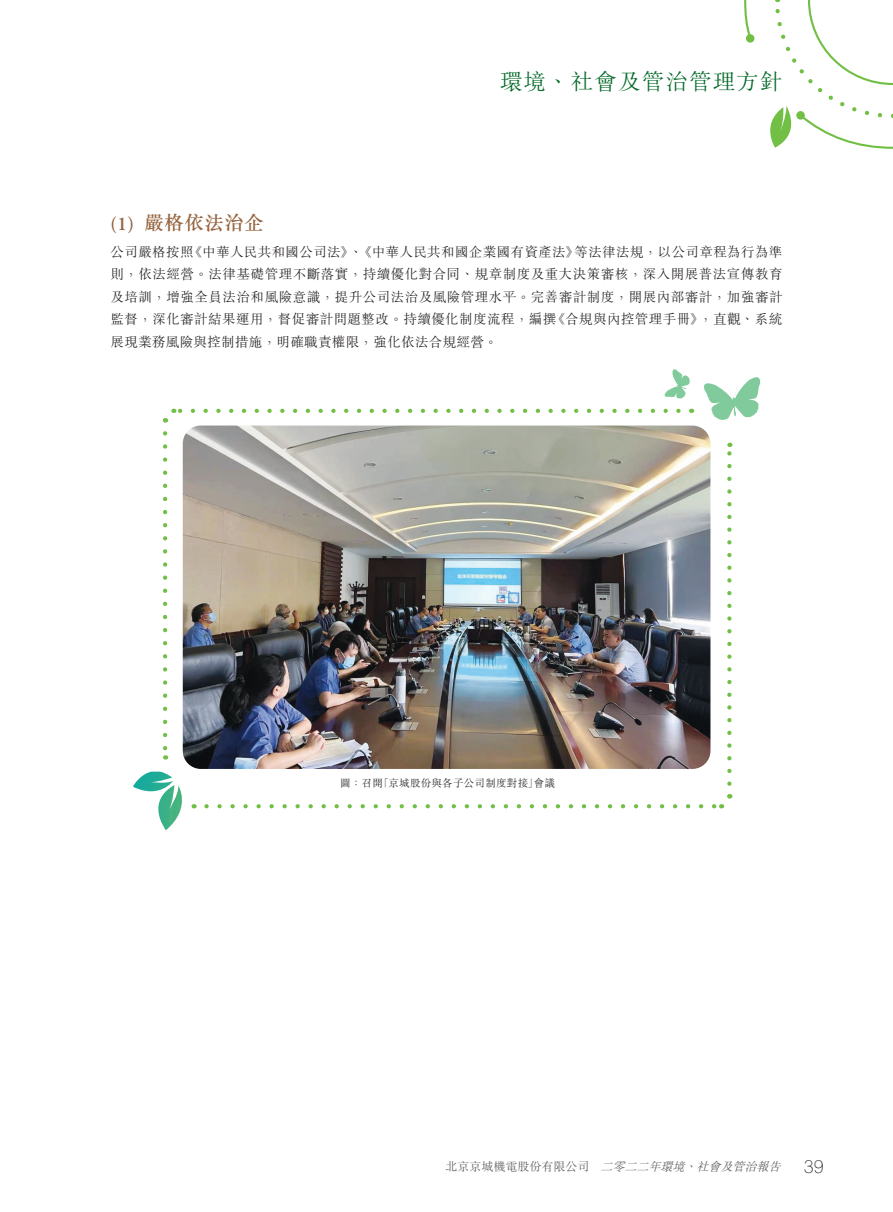
<style>
.page{position:relative;width:893px;height:1212px;background:#fff}
.page>*{position:absolute;margin:0;border:0;box-sizing:border-box;transform-origin:0 0}
.t1{font:300 22.5px "M Sung HK";letter-spacing:.05em;color:#046a29}
.t2{font:500 19.5px "M Sung HK";letter-spacing:.025em;color:#95633e}
.t3{font:300 13.5px/22.5px "M Sung HK";letter-spacing:.025em;color:#231f20;text-align:justify}
.t4{font:italic 300 12px "M Sung HK";color:#57585a}
.t5{font:300 10.5px "M Sung HK";letter-spacing:.025em;color:#231f20}
.s1{font-family:"Adobe Garamond Pro";font-weight:600}
.s2{font-style:normal}
.s3{font-family:"M Yuen HK";font-style:normal;font-size:18px;color:#231f20}
</style>
<div class="page">
<svg style="left:180px;top:409px;width:498px;height:4px"></svg>
<svg style="left:163px;top:408px;width:11px;height:15px"></svg>
<svg style="left:163px;top:433px;width:4px;height:326px"></svg>
<img style="left:183px;top:425px;width:527px;height:344px">
<svg style="left:704px;top:377px;width:56px;height:43px"></svg>
<svg style="left:664px;top:369px;width:26px;height:29px"></svg>
<svg style="left:206px;top:804px;width:509px;height:4px"></svg>
<svg style="left:133px;top:772px;width:62px;height:58px"></svg>
<svg style="left:721px;top:794px;width:12px;height:15px"></svg>
<svg style="left:727px;top:443px;width:4px;height:341px"></svg>
<svg style="left:744px;top:0;width:149px;height:149px"></svg>
<h1 class="t1" style="left:500px;top:66px;width:284px">環境、社會及管治管理方針</h1>
<h2 class="t2" style="left:111px;top:209px;width:155px"><span class="s1">(1)</span> 嚴格依法治企</h2>
<p class="t3" style="left:111px;top:240px;width:673px">公司嚴格按照《中華人民共和國公司法》、《中華人民共和國企業國有資產法》等法律法規，以公司章程為行為準則，依法經營。法律基礎管理不斷落實，持續優化對合同、規章制度及重大決策審核，深入開展普法宣傳教育及培訓，增強全員法治和風險意識，提升公司法治及風險管理水平。完善審計制度，開展內部審計，加強審計監督，深化審計結果運用，督促審計問題整改。持續優化制度流程，編撰《合規與內控管理手冊》，直觀、系統展現業務風險與控制措施，明確職責權限，強化依法合規經營。</p>
<p class="t5" style="left:340px;top:775px;width:216px">圖：召開「京城股份與各子公司制度對接」會議</p>
<p class="t4" style="left:446px;top:1158px;width:380px"><span class="s2">北京京城機電股份有限公司</span> 二零二二年環境、社會及管治報告 <span class="s3">39</span></p>
</div>
